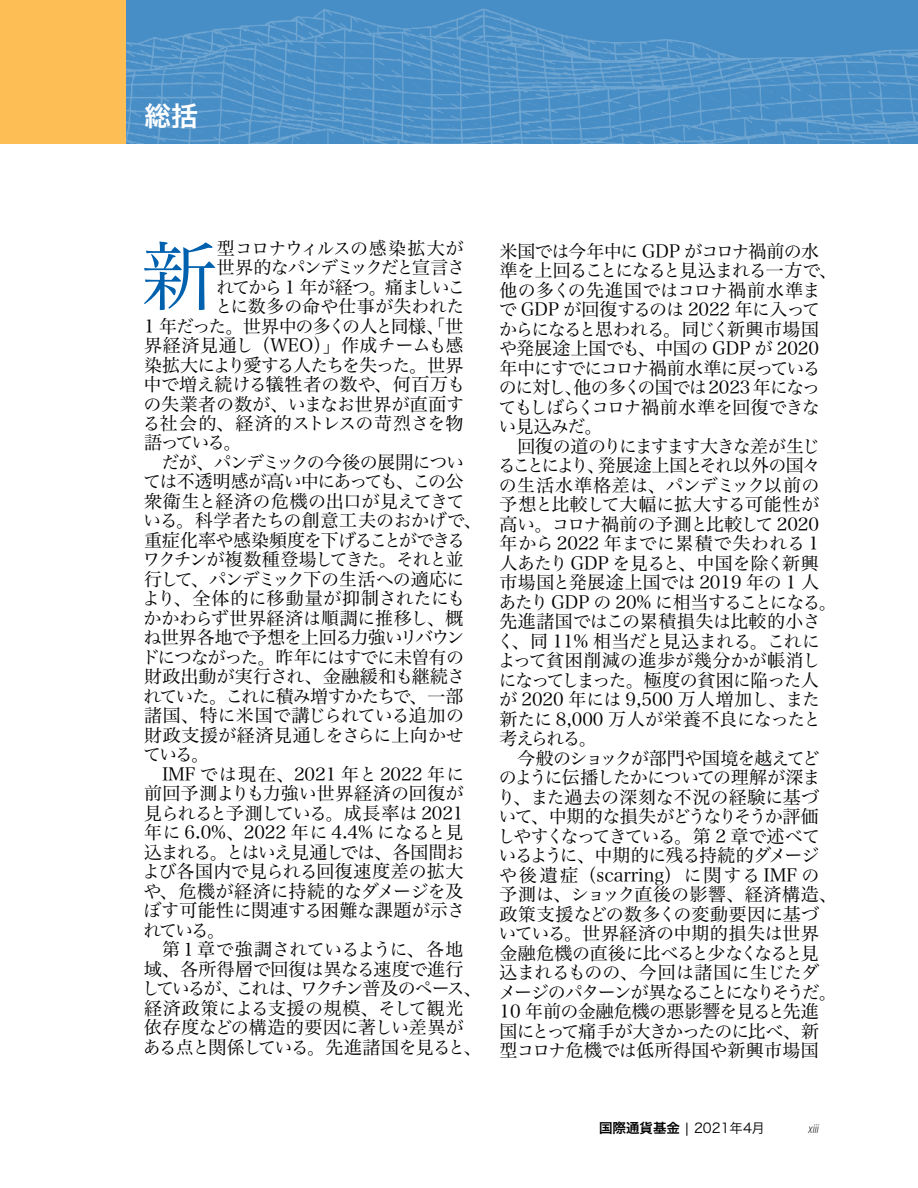
<style>
.page{position:relative;width:918px;height:1188px;background:#fff}
.page>*{position:absolute;margin:0;border:0;box-sizing:border-box;transform-origin:0 0}
.t1{font:76.35px "Hira Min Pro N W3";color:#0061af}
.t2{font:27px "Hira Kaku Pro N W6";color:#fff}
.t3{font:18px/19.5px "Hira Min Pro N W3";letter-spacing:-.025em;color:#000}
.t4{font:18px "Hira Min Pro N W3";letter-spacing:-.005em;color:#000}
.t5{font:18px "Hira Min Pro N W3";letter-spacing:.005em;color:#000}
.t6{font:18px "Hira Min Pro N W3";letter-spacing:-.07em;color:#000}
.t7{font:18px "Hira Min Pro N W3";letter-spacing:.015em;color:#000}
.t8{font:18px "Hira Min Pro N W3";letter-spacing:-.065em;color:#000}
.t9{font:18px "Hira Min Pro N W3";letter-spacing:-.055em;color:#000}
.t10{font:18px "Hira Min Pro N W3";letter-spacing:-.05em;color:#000}
.t11{font:18px "Hira Min Pro N W3";color:#000}
.t12{font:18px "Hira Min Pro N W3";letter-spacing:-.115em;color:#000}
.t13{font:18px "Hira Min Pro N W3";letter-spacing:-.085em;color:#000}
.t14{font:18px "Hira Min Pro N W3";letter-spacing:-.06em;color:#000}
.t15{font:18px "Hira Min Pro N W3";letter-spacing:-.075em;color:#000}
.t16{font:18px "Hira Min Pro N W3";letter-spacing:-.1em;color:#000}
.t17{font:18px "Hira Min Pro N W3";letter-spacing:-.105em;color:#000}
.t18{font:18px "Hira Min Pro N W3";letter-spacing:-.045em;color:#000}
.t19{font:13.5px "Hira Kaku Pro N W3";color:#000}
.t20{font:italic 300 condensed 13.5px "Myriad Pro";color:#000}
.s1{font-family:"Hira Kaku Pro N W6"}
</style>
<div class="page">
<img style="left:126px;top:0;width:792px;height:144px">
<div style="left:0;top:0;width:126px;height:144px;background:#fdbe56"></div>
<h2 class="t2" style="left:144px;top:91px;width:55px">総括</h2>
<h1 class="t1" style="left:141px;top:211px;width:78px">新</h1>
<p class="t18" style="left:217px;top:233px;width:248px">型コロナウィルスの感染拡大が</p>
<p class="t16" style="left:217px;top:252px;width:250px">世界的なパンデミックだと宣言さ</p>
<p class="t17" style="left:217px;top:271px;width:250px">れてから 1 年が経つ。痛ましいこ</p>
<p class="t4" style="left:215px;top:291px;width:251px">とに数多の命や仕事が失われた</p>
<p class="t8" style="left:144px;top:310px;width:321px">1 年だった。世界中の多くの人と同様、「世</p>
<p class="t4" style="left:144px;top:330px;width:321px">界経済見通し（WEO）」作成チームも感</p>
<p class="t6" style="left:144px;top:349px;width:321px">染拡大により愛する人たちを失った。世界</p>
<p class="t5" style="left:144px;top:369px;width:323px">中で増え続ける犠牲者の数や、何百万も</p>
<p class="t4" style="left:143px;top:388px;width:322px">の失業者の数が、いまなお世界が直面す</p>
<p class="t11" style="left:142px;top:408px;width:323px">る社会的、経済的ストレスの苛烈さを物</p>
<p class="t3" style="left:144px;top:431px;width:99px">語っている。</p>
<p class="t6" style="left:161px;top:447px;width:304px">だが、パンデミックの今後の展開につい</p>
<p class="t10" style="left:143px;top:466px;width:322px">ては不透明感が高い中にあっても、この公</p>
<p class="t3" style="left:144px;top:490px;width:322px">衆衛生と経済の危機の出口が見えてきて</p>
<p class="t5" style="left:143px;top:505px;width:340px">いる。科学者たちの創意工夫のおかげで、</p>
<p class="t3" style="left:144px;top:529px;width:323px">重症化率や感染頻度を下げることができる</p>
<p class="t13" style="left:143px;top:544px;width:322px">ワクチンが複数種登場してきた。それと並</p>
<p class="t14" style="left:144px;top:564px;width:322px">行して、パンデミック下の生活への適応に</p>
<p class="t7" style="left:142px;top:583px;width:325px">より、全体的に移動量が抑制されたにも</p>
<p class="t4" style="left:144px;top:603px;width:321px">かかわらず世界経済は順調に推移し、概</p>
<p class="t10" style="left:144px;top:622px;width:322px">ね世界各地で予想を上回る力強いリバウン</p>
<p class="t8" style="left:141px;top:642px;width:324px">ドにつながった。昨年にはすでに未曽有の</p>
<p class="t11" style="left:144px;top:661px;width:323px">財政出動が実行され、金融緩和も継続さ</p>
<p class="t9" style="left:144px;top:681px;width:321px">れていた。これに積み増すかたちで、一部</p>
<p class="t3" style="left:144px;top:704px;width:322px">諸国、特に米国で講じられている追加の</p>
<p class="t7" style="left:144px;top:720px;width:322px">財政支援が経済見通しをさらに上向かせ</p>
<p class="t3" style="left:143px;top:743px;width:67px">ている。</p>
<p class="t4" style="left:162px;top:759px;width:304px">IMF では現在、2021 年と 2022 年に</p>
<p class="t5" style="left:144px;top:778px;width:321px">前回予測よりも力強い世界経済の回復が</p>
<p class="t9" style="left:144px;top:798px;width:321px">見られると予測している。成長率は 2021</p>
<p class="t4" style="left:144px;top:817px;width:321px">年に 6.0%、2022 年に 4.4% になると見</p>
<p class="t15" style="left:144px;top:837px;width:322px">込まれる。とはいえ見通しでは、各国間お</p>
<p class="t5" style="left:142px;top:856px;width:323px">よび各国内で見られる回復速度差の拡大</p>
<p class="t4" style="left:144px;top:876px;width:321px">や、危機が経済に持続的なダメージを及</p>
<p class="t3" style="left:144px;top:899px;width:323px">ぼす可能性に関連する困難な課題が示さ</p>
<p class="t3" style="left:144px;top:919px;width:83px">れている。</p>
<p class="t3" style="left:162px;top:938px;width:303px">第１章で強調されているように、各地</p>
<p class="t3" style="left:144px;top:958px;width:321px">域、各所得層で回復は異なる速度で進行</p>
<p class="t12" style="left:142px;top:973px;width:341px">しているが、これは、ワクチン普及のペース、</p>
<p class="t7" style="left:144px;top:993px;width:321px">経済政策による支援の規模、そして観光</p>
<p class="t4" style="left:144px;top:1012px;width:321px">依存度などの構造的要因に著しい差異が</p>
<p class="t6" style="left:143px;top:1032px;width:340px">ある点と関係している。先進諸国を見ると、</p>
<p class="t3" style="left:499px;top:240px;width:340px">米国では今年中に GDP がコロナ禍前の水準を上回ることになると見込まれる一方で、他の多くの先進国ではコロナ禍前水準まで GDP が回復するのは 2022 年に入ってからになると思われる。同じく新興市場国や発展途上国でも、中国の GDP が 2020年中にすでにコロナ禍前水準に戻っているのに対し、他の多くの国では2023 年になってもしばらくコロナ禍前水準を回復できない見込みだ。</p>
<p class="t3" style="left:497px;top:435px;width:341px;text-indent:20px">回復の道のりにますます大きな差が生じることにより、発展途上国とそれ以外の国々の生活水準格差は、パンデミック以前の予想と比較して大幅に拡大する可能性が高い。コロナ禍前の予測と比較して 2020年から 2022 年までに累積で失われる 1人あたり GDP を見ると、中国を除く新興市場国と発展途上国では 2019 年の 1 人あたり GDP の 20% に相当することになる。先進諸国ではこの累積損失は比較的小さく、同 11% 相当だと見込まれる。これによって貧困削減の進歩が幾分かが帳消しになってしまった。極度の貧困に陥った人が 2020 年には 9,500 万人増加し、また新たに 8,000 万人が栄養不良になったと考えられる。</p>
<p class="t3" style="left:497px;top:747px;width:341px;text-indent:20px">今般のショックが部門や国境を越えてどのように伝播したかについての理解が深まり、また過去の深刻な不況の経験に基づいて、中期的な損失がどうなりそうか評価しやすくなってきている。第 2 章で述べているように、中期的に残る持続的ダメージや後遺症（scarring）に関する IMF の予測は、ショック直後の影響、経済構造、政策支援などの数多くの変動要因に基づいている。世界経済の中期的損失は世界金融危機の直後に比べると少なくなると見込まれるものの、今回は諸国に生じたダメージのパターンが異なることになりそうだ。<br>10 年前の金融危機の悪影響を見ると先進国にとって痛手が大きかったのに比べ、新型コロナ危機では低所得国や新興市場国</p>
<p class="t19" style="left:599px;top:1115px;width:167px"><span class="s1">国際通貨基金</span> | 2021年4月</p>
<p class="t20" style="left:809px;top:1121px;width:12px">xiii</p>
</div>
